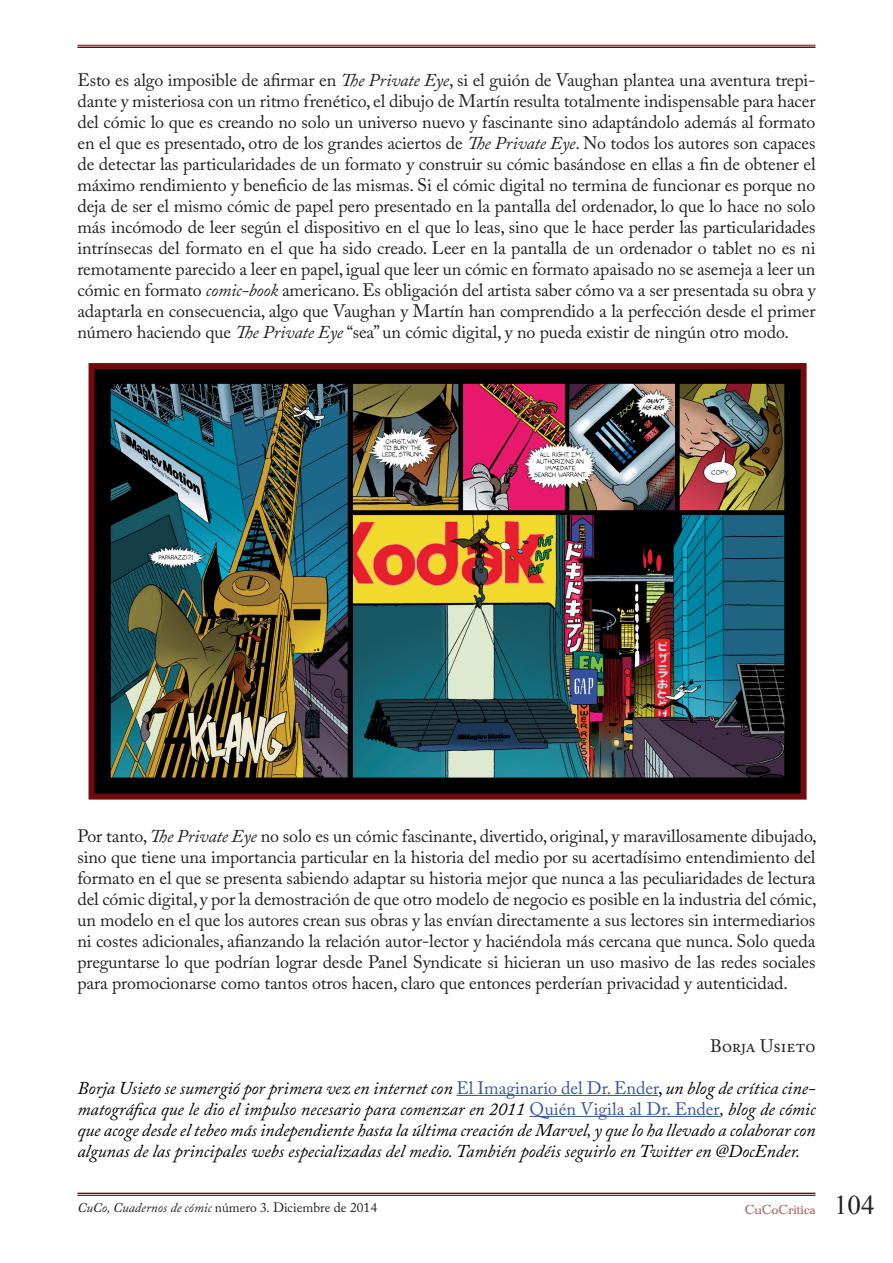
<style>
.page{position:relative;width:893px;height:1263px;background:#fff}
.page>*{position:absolute;margin:0;border:0;box-sizing:border-box;transform-origin:0 0}
.t1{font:18px/21px "Adobe Caslon Pro";letter-spacing:-.005em;color:#231f20;text-align:justify}
.t2{font:italic 18px/21px "Adobe Caslon Pro";color:#000;text-align:justify}
.t3{font:italic 13.5px "Adobe Caslon Pro";color:#231f20}
.t4{font:13.5px "Academy Engraved Let Plain";color:#710c0e}
.s1{font-style:italic}
.s2{font-style:normal;color:#3853a3}
.s3{font-style:normal}
.s4{font-family:"Times New Roman";font-size:27px;color:#231f20}
</style>
<div class="page">
<hr style="left:77px;top:1192px;width:738px;height:2px;background:#710c0e">
<hr style="left:77px;top:1195px;width:738px;height:1px;background:#710c0e">
<hr style="left:77px;top:45px;width:738px;height:1px;background:#710c0e">
<hr style="left:77px;top:46px;width:738px;height:2px;background:#710c0e">
<hr style="left:456px;top:1095px;width:202px;height:1px;background:#3853a3">
<hr style="left:529px;top:1116px;width:191px;height:1px;background:#3853a3">
<img style="left:96px;top:370px;width:704px;height:423px">
<div style="left:89px;top:363px;width:718px;height:437px;border:6px solid #710c0e"></div>
<p class="t1" style="left:77px;top:69px;width:740px">Esto es algo imposible de afirmar en <span class="s1">The Private Eye</span>, si el guión de Vaughan plantea una aventura trepi&shy;dante y misteriosa con un ritmo frenético, el dibujo de Martín resulta totalmente indispensable para hacer del cómic lo que es creando no solo un universo nuevo y fascinante sino adaptándolo además al formato en el que es presentado, otro de los grandes aciertos de <span class="s1">The Private Eye</span>. No todos los autores son capaces de detectar las particularidades de un formato y construir su cómic basándose en ellas a fin de obtener el máximo rendimiento y beneficio de las mismas. Si el cómic digital no termina de funcionar es porque no deja de ser el mismo cómic de papel pero presentado en la pantalla del ordenador, lo que lo hace no solo más incómodo de leer según el dispositivo en el que lo leas, sino que le hace perder las particularidades intrínsecas del formato en el que ha sido creado. Leer en la pantalla de un ordenador o tablet no es ni remotamente parecido a leer en papel, igual que leer un cómic en formato apaisado no se asemeja a leer un cómic en formato <span class="s1">comic-book</span> americano. Es obligación del artista saber cómo va a ser presentada su obra y adaptarla en consecuencia, algo que Vaughan y Martín han comprendido a la perfección desde el primer número haciendo que <span class="s1">The Private Eye</span> “sea” un cómic digital, y no pueda existir de ningún otro modo.</p>
<p class="t1" style="left:77px;top:825px;width:741px">Por tanto, <span class="s1">The Private Eye</span> no solo es un cómic fascinante, divertido, original, y maravillosamente dibujado, sino que tiene una importancia particular en la historia del medio por su acertadísimo entendimiento del formato en el que se presenta sabiendo adaptar su historia mejor que nunca a las peculiaridades de lectura del cómic digital, y por la demostración de que otro modelo de negocio es posible en la industria del cómic, un modelo en el que los autores crean sus obras y las envían directamente a sus lectores sin intermediarios ni costes adicionales, afianzando la relación autor-lector y haciéndola más cercana que nunca. Solo queda preguntarse lo que podrían lograr desde Panel Syndicate si hicieran un uso masivo de las redes sociales para promocionarse como tantos otros hacen, claro que entonces perderían privacidad y autenticidad.</p>
<p class="t1" style="left:710px;top:1035px;width:107px">Borja Usieto</p>
<p class="t2" style="left:77px;top:1077px;width:740px">Borja Usieto se sumergió por primera vez en internet con <span class="s2">El Imaginario del Dr. Ender</span><span class="s3">,</span> un blog de crítica cine&shy;matográfica que le dio el impulso necesario para comenzar en 2011 <span class="s2">Quién Vigila al Dr. Ender</span>, blog de cómic que acoge desde el tebeo más independiente hasta la última creación de Marvel, y que lo ha llevado a colaborar con algunas de las principales webs especializadas del medio. También podéis seguirlo en Twitter en @DocEnder.</p>
<p class="t3" style="left:77px;top:1199px;width:301px">CuCo, Cuadernos de cómic <span class="s3">número 3</span>. <span class="s3">Diciembre de 2014</span></p>
<p class="t4" style="left:745px;top:1202px;width:131px">CuCoCrítica <span class="s4">104</span></p>
</div>
